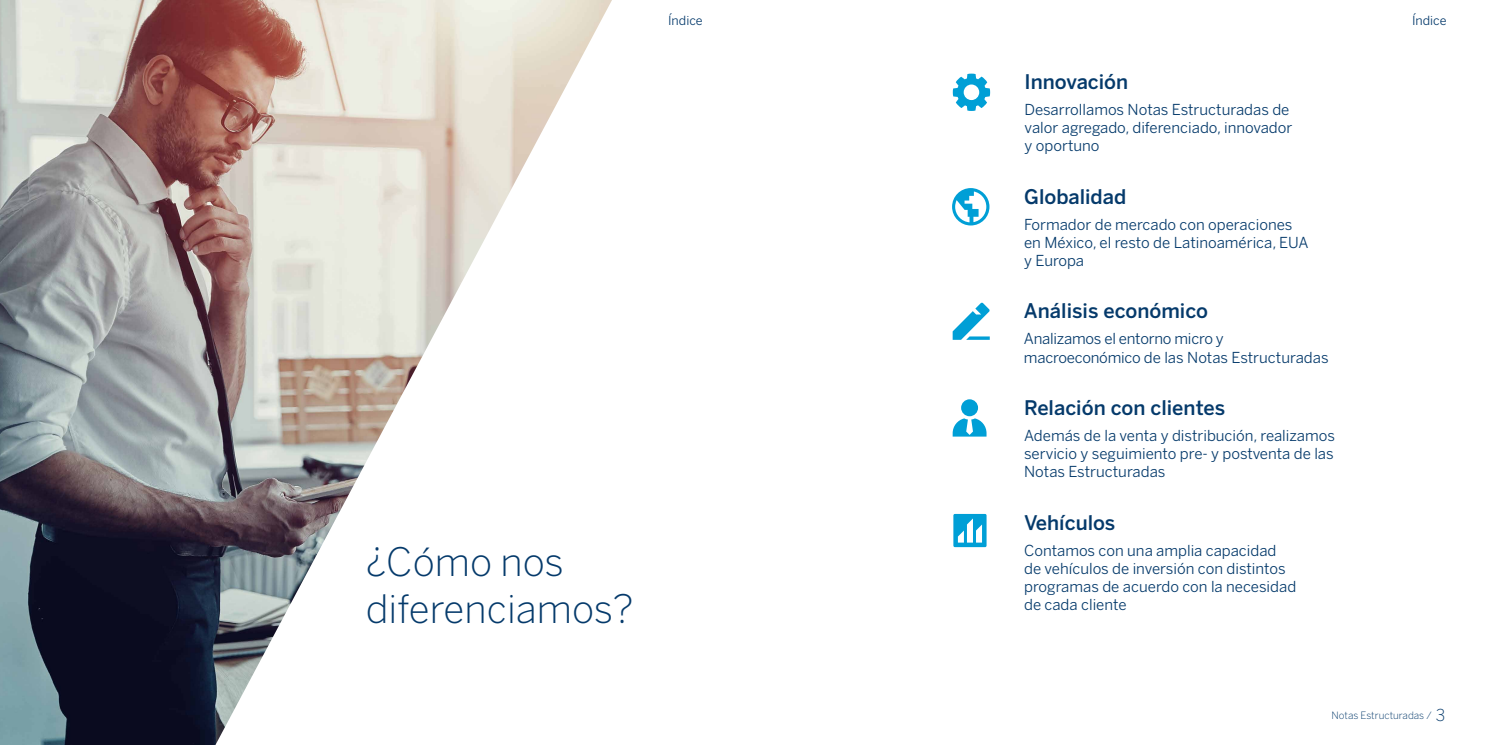
<style>
.page{position:relative;width:1489px;height:745px;background:#fff}
.page>*{position:absolute;margin:0;border:0;box-sizing:border-box;transform-origin:0 0}
.t1{font:300 38.75px/46.5px "Benton Sans BBVA";color:#053a6b}
.t2{font:500 20px "Benton Sans BBVA";color:#053a6b}
.t3{font:15px/18px "Benton Sans BBVA";color:#053a6b}
.t4{font:12.5px "Benton Sans BBVA";color:#053a6b}
.t5{font:300 10px "Benton Sans BBVA";color:#053a6b}
.s1{font-size:16.25px}
</style>
<div class="page">
<img style="left:0;top:0;width:612px;height:744px">
<svg style="left:952px;top:188px;width:37px;height:37px"></svg>
<svg style="left:952px;top:302px;width:37px;height:37px"></svg>
<div style="left:961px;top:399px;width:17px;height:17px;background:#009fd6;border-radius:50%"></div>
<svg style="left:952px;top:418px;width:34px;height:18px"></svg>
<svg style="left:952px;top:74px;width:38px;height:37px"></svg>
<svg style="left:953px;top:513px;width:33px;height:33px"></svg>
<h1 class="t1" style="left:366px;top:538px;width:269px">¿Cómo nos diferenciamos?</h1>
<p class="t4" style="left:668px;top:13px;width:36px">Índice</p>
<p class="t4" style="left:1411px;top:13px;width:36px">Índice</p>
<h2 class="t2" style="left:1024px;top:70px;width:105px">Innovación</h2>
<p class="t3" style="left:1024px;top:101px;width:269px">Desarrollamos Notas Estructuradas de valor agregado, diferenciado, innovador y oportuno</p>
<h2 class="t2" style="left:1024px;top:184px;width:104px">Globalidad</h2>
<p class="t3" style="left:1024px;top:215px;width:286px">Formador de mercado con operaciones en México, el resto de Latinoamérica, EUA y Europa</p>
<h2 class="t2" style="left:1023px;top:298px;width:186px">Análisis económico</h2>
<p class="t3" style="left:1023px;top:330px;width:306px">Analizamos el entorno micro y macroeconómico de las Notas Estructuradas</p>
<h2 class="t2" style="left:1024px;top:395px;width:202px">Relación con clientes</h2>
<p class="t3" style="left:1024px;top:426px;width:312px;text-align:justify">Además de la venta y distribución, realizamos servicio y seguimiento pre- y postventa de las Notas Estructuradas</p>
<h2 class="t2" style="left:1024px;top:509px;width:93px">Vehículos</h2>
<p class="t3" style="left:1024px;top:541px;width:273px">Contamos con una amplia capacidad de vehículos de inversión con distintos programas de acuerdo con la necesidad de cada cliente</p>
<p class="t5" style="left:1331px;top:709px;width:115px">Notas Estructuradas / <span class="s1">3</span></p>
</div>
